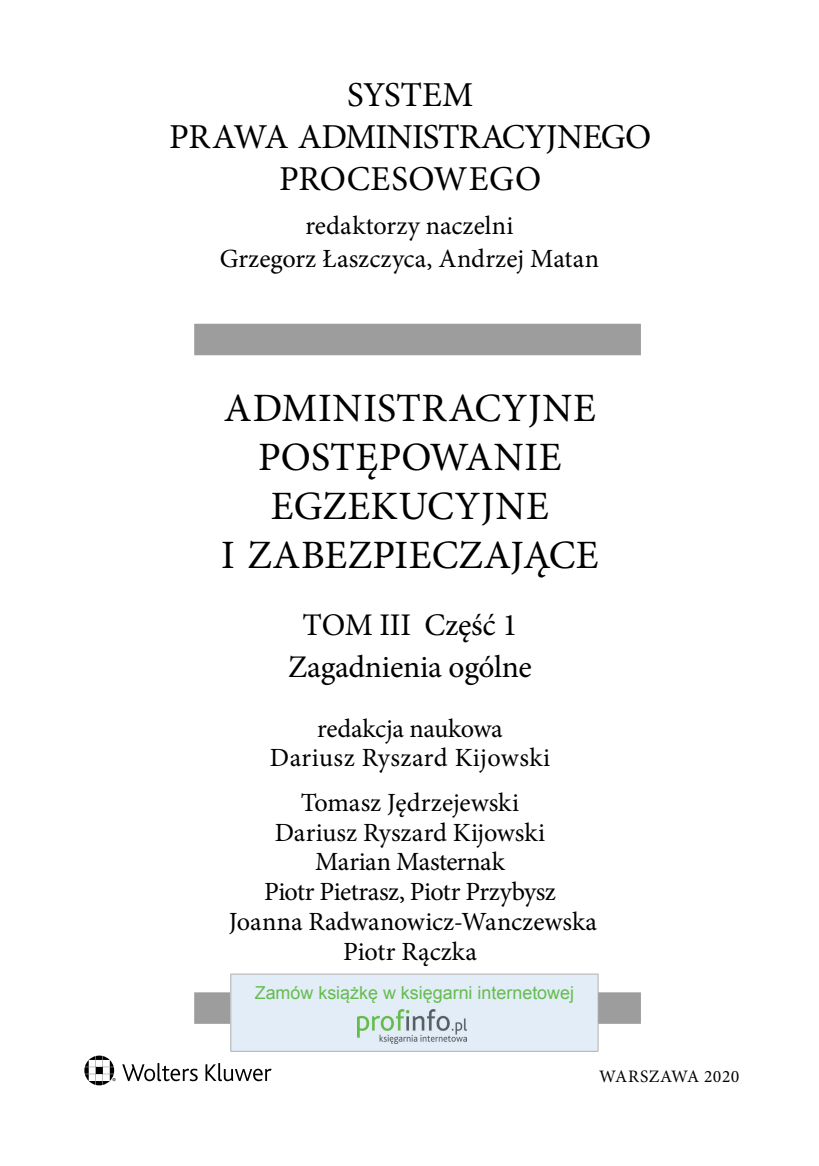
<style>
.page{position:relative;width:819px;height:1166px;background:#fff}
.page>*{position:absolute;margin:0;border:0;box-sizing:border-box;transform-origin:0 0}
.t1{font:40.25px/49px "Minion Pro";letter-spacing:.01em;color:#000;text-align:center}
.t2{font:35px/42px "Minion Pro";letter-spacing:-.015em;color:#000;text-align:center}
.t3{font:31.5px/42px "Minion Pro";letter-spacing:-.01em;color:#000;text-align:center}
.t4{font:26.25px/29.8px "Minion Pro";letter-spacing:-.005em;color:#000;text-align:center}
.t5{font:17.85px "Arial";color:#65bc4e}
.t6{font:17.5px "Minion Pro";letter-spacing:.03em;color:#000}
</style>
<div class="page">
<div style="left:194px;top:324px;width:447px;height:31px;background:#9d9d9d"></div>
<div style="left:194px;top:992px;width:447px;height:32px;background:#9d9d9d"></div>
<svg style="left:84px;top:973px;width:514px;height:112px"></svg>
<div style="left:236px;top:985px;width:356px;height:24px;background:#e3edf7"></div>
<div style="left:358px;top:1010px;width:113px;height:35px;background:#e3edf7"></div>
<img style="left:358px;top:1010px;width:108px;height:33px">
<h2 class="t2" style="left:169px;top:74px;width:484px">SYSTEM<br>PRAWA ADMINISTRACYJNEGO<br>PROCESOWEGO</h2>
<p class="t4" style="left:220px;top:209px;width:381px;line-height:33.2px">redaktorzy naczelni<br>Grzegorz Łaszczyca, Andrzej Matan</p>
<h1 class="t1" style="left:221px;top:384px;width:379px">ADMINISTRACYJNE<br>POSTĘPOWANIE<br>EGZEKUCYJNE<br>I ZABEZPIECZAJĄCE</h1>
<p class="t3" style="left:288px;top:604px;width:245px">TOM III Część 1<br>Zagadnienia ogólne</p>
<p class="t4" style="left:270px;top:713px;width:282px">redakcja naukowa<br>Dariusz Ryszard Kijowski</p>
<p class="t4" style="left:229px;top:788px;width:369px">Tomasz Jędrzejewski<br>Dariusz Ryszard Kijowski<br>Marian Masternak<br>Piotr Pietrasz, Piotr Przybysz<br>Joanna Radwanowicz-Wanczewska<br>Piotr Rączka</p>
<p class="t5" style="left:255px;top:981px;width:321px">Zamów książkę w księgarni internetowej</p>
<p class="t6" style="left:599px;top:1064px;width:142px">WARSZAWA 2020</p>
</div>
